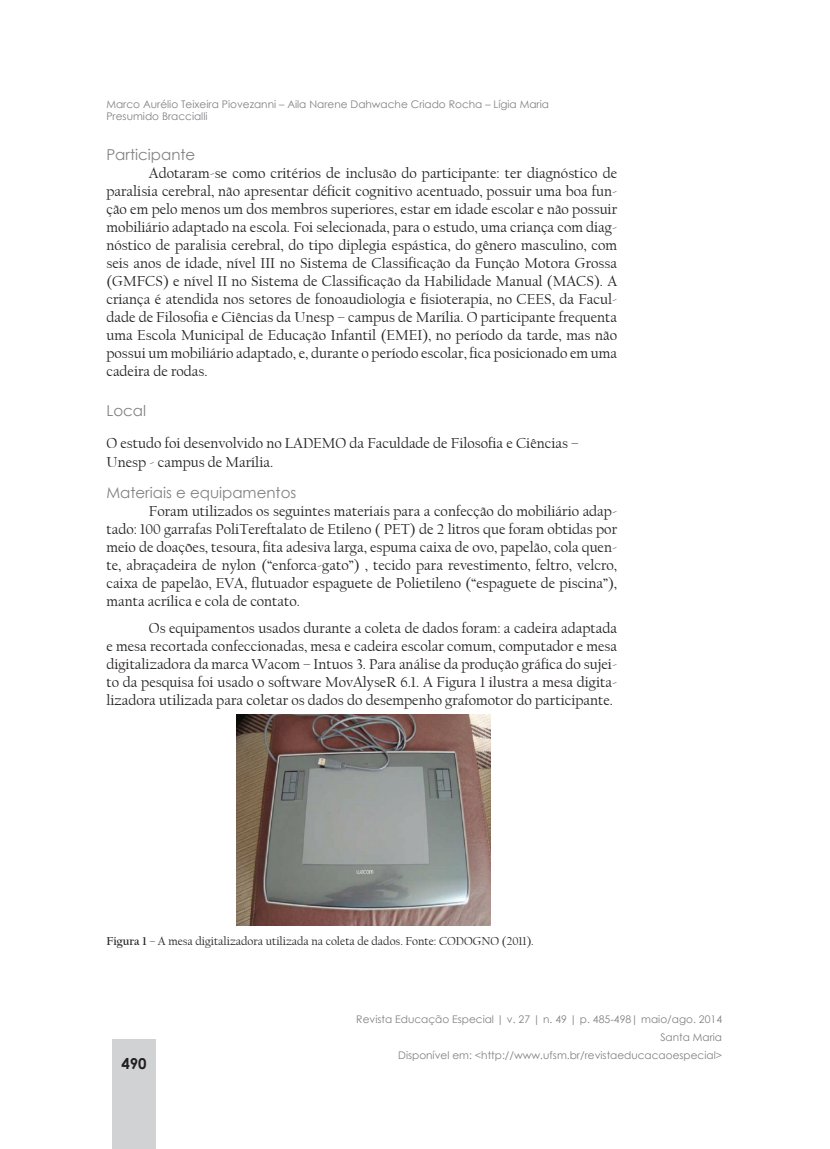
<style>
.page{position:relative;width:830px;height:1149px;background:#fff}
.page>*{position:absolute;margin:0;border:0;box-sizing:border-box;transform-origin:0 0}
.t1{font:15px/18px "Californian FB";color:#231f20;text-align:justify}
.t2{font:15px "Century Gothic";color:#808285}
.t3{font:700 15px "Century Gothic";color:#231f20}
.t4{font:12px "Californian FB";color:#231f20}
.t5{font:10.5px/18px "Century Gothic";color:#808285}
.s1{font-weight:700}
</style>
<div class="page">
<div style="left:112px;top:1039px;width:44px;height:109px;background:#d1d2d4"></div>
<img style="left:236px;top:714px;width:254px;height:211px">
<p class="t5" style="left:106px;top:98px;width:444px;line-height:12px">Marco Aurélio Teixeira Piovezanni – Aila Narene Dahwache Criado Rocha – Lígia Maria<br>Presumido Braccialli</p>
<p class="t2" style="left:106px;top:144px;width:90px">Participante</p>
<p class="t1" style="left:106px;top:164px;width:512px;text-indent:43px">Adotaram-se como critérios de inclusão do participante: ter diagnóstico de paralisia cerebral, não apresentar déficit cognitivo acentuado, possuir uma boa fun&shy;ção em pelo menos um dos membros superiores, estar em idade escolar e não possuir mobiliário adaptado na escola. Foi selecionada, para o estudo, uma criança com diag&shy;nóstico de paralisia cerebral, do tipo diplegia espástica, do gênero masculino, com seis anos de idade, nível III no Sistema de Classificação da Função Motora Grossa (GMFCS) e nível II no Sistema de Classificação da Habilidade Manual (MACS). A criança é atendida nos setores de fonoaudiologia e fisioterapia, no CEES, da Facul&shy;dade de Filosofia e Ciências da Unesp – campus de Marília. O participante frequenta uma Escola Municipal de Educação Infantil (EMEI), no período da tarde, mas não possui um mobiliário adaptado, e, durante o período escolar, fica posicionado em uma cadeira de rodas.</p>
<p class="t2" style="left:106px;top:400px;width:41px">Local</p>
<p class="t1" style="left:106px;top:434px;width:473px;line-height:18.8px">O estudo foi desenvolvido no LADEMO da Faculdade de Filosofia e Ciências –<br>Unesp - campus de Marília.</p>
<p class="t2" style="left:106px;top:482px;width:191px">Materiais e equipamentos</p>
<p class="t1" style="left:106px;top:502px;width:512px;text-indent:43px">Foram utilizados os seguintes materiais para a confecção do mobiliário adap&shy;tado: 100 garrafas PoliTereftalato de Etileno ( PET) de 2 litros que foram obtidas por meio de doações, tesoura, fita adesiva larga, espuma caixa de ovo, papelão, cola quen&shy;te, abraçadeira de nylon (“enforca-gato”) , tecido para revestimento, feltro, velcro, caixa de papelão, EVA, flutuador espaguete de Polietileno (“espaguete de piscina”), manta acrílica e cola de contato.</p>
<p class="t1" style="left:106px;top:619px;width:512px;text-indent:43px">Os equipamentos usados durante a coleta de dados foram: a cadeira adaptada e mesa recortada confeccionadas, mesa e cadeira escolar comum, computador e mesa digitalizadora da marca Wacom – Intuos 3. Para análise da produção gráfica do sujei&shy;to da pesquisa foi usado o software MovAlyseR 6.1. A Figura 1 ilustra a mesa digita&shy;lizadora utilizada para coletar os dados do desempenho grafomotor do participante.</p>
<p class="t4" style="left:106px;top:933px;width:429px"><span class="s1">Figura 1</span> – A mesa digitalizadora utilizada na coleta de dados. Fonte: CODOGNO (2011).</p>
<p class="t3" style="left:121px;top:1051px;width:27px">490</p>
<p class="t5" style="left:356px;top:1009px;width:367px;text-align:right">Revista Educação Especial | v. 27 | n. 49 | p. 485-498| maio/ago. 2014<br>Santa Maria<br>Disponível em: &lt;http://www.ufsm.br/revistaeducacaoespecial&gt;</p>
</div>
